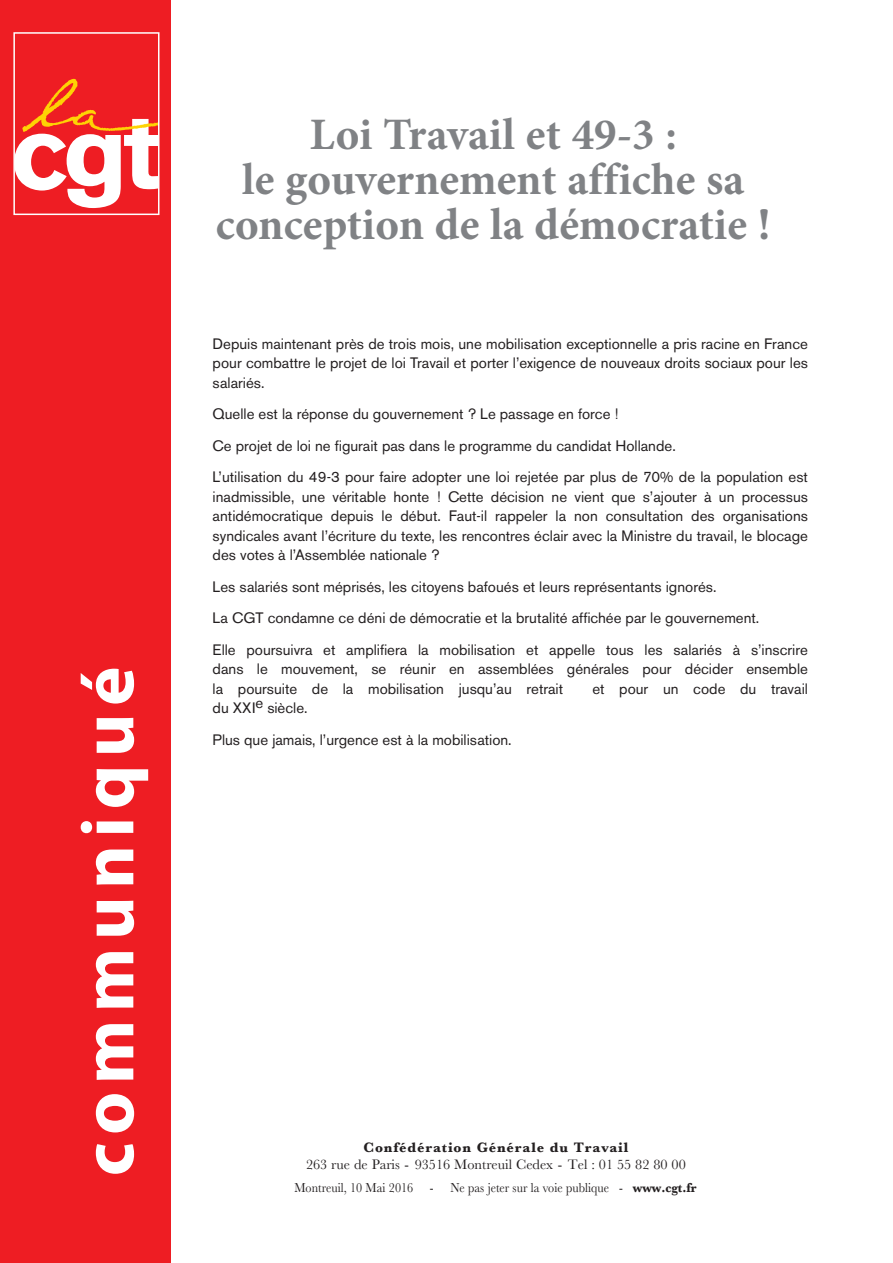
<style>
.page{position:relative;width:893px;height:1263px;background:#fff}
.page>*{position:absolute;margin:0;border:0;box-sizing:border-box;transform-origin:0 0}
.t1{font:700 75px "Myriad Pro";letter-spacing:.1em;color:#fff}
.t2{font:700 45px/45px "Minion Pro";color:#808285;text-align:center}
.t3{font:15px/19.5px "Akzidenz Grotesk BE";color:#231f20}
.t4{font:14.25px "Baskerville";color:#231f20}
.t5{font:700 14.25px "Baskerville";letter-spacing:.06em;color:#231f20}
.t6{font:13.5px "Baskerville";color:#231f20;scale:.9 1}
.s1{font-weight:700}
</style>
<div class="page">
<div style="left:0;top:0;width:170px;height:1263px;background:#ee1d23"></div>
<svg style="left:16px;top:79px;width:140px;height:129px"></svg>
<div style="left:13px;top:32px;width:146px;height:183px;border:2px solid #fff"></div>
<h1 class="t1" style="left:59px;top:1176px;width:511px;rotate:-90deg">communiqué</h1>
<h2 class="t2" style="left:216px;top:111px;width:556px">Loi Travail et 49-3 :<br>le gouvernement affiche sa conception de la démocratie !</h2>
<p class="t3" style="left:213px;top:334px;width:597px;text-align:justify">Depuis maintenant près de trois mois, une mobilisation exceptionnelle a pris racine en France pour combattre le projet de loi Travail et porter l’exigence de nouveaux droits sociaux pour les salariés.</p>
<p class="t3" style="left:213px;top:398px;width:597px;line-height:31.5px">Quelle est la réponse du gouvernement ? Le passage en force !<br>Ce projet de loi ne figurait pas dans le programme du candidat Hollande.<br>L’utilisation du 49-3 pour faire adopter une loi rejetée par plus de 70% de la population est</p>
<p class="t3" style="left:213px;top:487px;width:597px;text-align:justify">inadmissible, une véritable honte ! Cette décision ne vient que s’ajouter à un processus antidémocratique depuis le début. Faut-il rappeler la non consultation des organisations syndicales avant l’écriture du texte, les rencontres éclair avec la Ministre du travail, le blocage des votes à l’Assemblée nationale ?</p>
<p class="t3" style="left:213px;top:571px;width:597px;line-height:31.5px">Les salariés sont méprisés, les citoyens bafoués et leurs représentants ignorés.<br>La CGT condamne ce déni de démocratie et la brutalité affichée par le gouvernement.<br>Elle poursuivra et amplifiera la mobilisation et appelle tous les salariés à s’inscrire</p>
<p class="t3" style="left:213px;top:659px;width:597px">dans le mouvement, se réunir en assemblées générales pour décider ensemble la poursuite de la mobilisation jusqu’au retrait</p>
<p class="t3" style="left:592px;top:679px;width:217px">et pour un code du travail</p>
<p class="t3" style="left:213px;top:692px;width:301px;line-height:31.5px">du XXIe siècle.<br>Plus que jamais, l’urgence est à la mobilisation.</p>
<p class="t5" style="left:363px;top:1138px;width:266px">Confédération Générale du Travail</p>
<p class="t4" style="left:306px;top:1156px;width:381px">263 rue de Paris - 93516 Montreuil Cedex - Tel : 01 55 82 80 00</p>
<p class="t6" style="left:294px;top:1179px;width:448px">Montreuil, 10 Mai 2016 - Ne pas jeter sur la voie publique - <span class="s1">www.cgt.fr</span></p>
</div>
